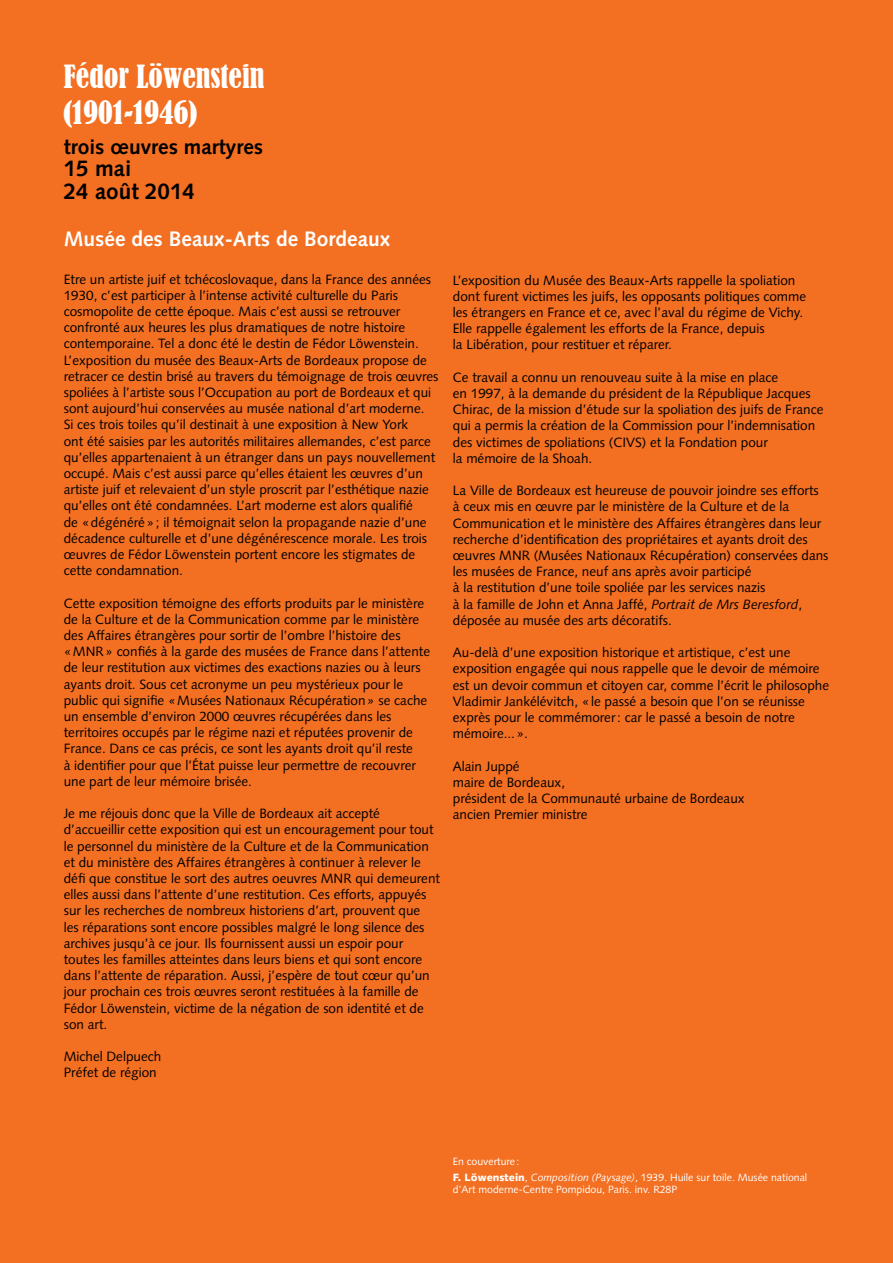
<style>
.page{position:relative;width:893px;height:1263px;background:#f36f21}
.page>*{position:absolute;margin:0;border:0;box-sizing:border-box;transform-origin:0 0}
.t1{font:condensed 30px/36px "Bernard";color:#fff}
.t2{font:700 22.5px/22.5px "Syntax";color:#000}
.t3{font:700 21px "Syntax";color:#fff}
.t4{font:700 21px "Syntax";color:#000}
.t5{font:13.5px/16.2px "Syntax";color:#000}
.t6{font:10.5px/16.2px "Syntax";color:#fff}
.s1{font-style:italic}
.s2{font-weight:900}
</style>
<div class="page">
<h1 class="t1" style="left:64px;top:59px;width:202px">Fédor Löwenstein (1901-1946)</h1>
<h3 class="t4" style="left:64px;top:135px;width:201px">trois œuvres martyres</h3>
<h2 class="t2" style="left:64px;top:158px;width:133px">15 mai<br>24 août 2014</h2>
<h3 class="t3" style="left:64px;top:226px;width:328px">Musée des Beaux-Arts de Bordeaux</h3>
<p class="t5" style="left:64px;top:271px;width:376px">Etre un artiste juif et tchécoslovaque, dans la France des années 1930, c’est participer à l’intense activité culturelle du Paris cosmopolite de cette époque. Mais c’est aussi se retrouver confronté aux heures les plus dramatiques de notre histoire contemporaine. Tel a donc été le destin de Fédor Löwenstein.<br>L’exposition du musée des Beaux-Arts de Bordeaux propose de retracer ce destin brisé au travers du témoignage de trois œuvres spoliées à l’artiste sous l’Occupation au port de Bordeaux et qui sont aujourd’hui conservées au musée national d’art moderne.<br>Si ces trois toiles qu’il destinait à une exposition à New York<br>ont été saisies par les autorités militaires allemandes, c’est parce qu’elles appartenaient à un étranger dans un pays nouvellement occupé. Mais c’est aussi parce qu’elles étaient les œuvres d’un artiste juif et relevaient d’un style proscrit par l’esthétique nazie qu’elles ont été condamnées. L’art moderne est alors qualifié<br>de «dégénéré»; il témoignait selon la propagande nazie d’une décadence culturelle et d’une dégénérescence morale. Les trois œuvres de Fédor Löwenstein portent encore les stigmates de cette condamnation.</p>
<p class="t5" style="left:64px;top:595px;width:368px">Cette exposition témoigne des efforts produits par le ministère de la Culture et de la Communication comme par le ministère des Affaires étrangères pour sortir de l’ombre l’histoire des «MNR» confiés à la garde des musées de France dans l’attente de leur restitution aux victimes des exactions nazies ou à leurs ayants droit. Sous cet acronyme un peu mystérieux pour le public qui signifie «Musées Nationaux Récupération» se cache un ensemble d’environ 2000 œuvres récupérées dans les territoires occupés par le régime nazi et réputées provenir de France. Dans ce cas précis, ce sont les ayants droit qu’il reste<br>à identifier pour que l’État puisse leur permettre de recouvrer une part de leur mémoire brisée.</p>
<p class="t5" style="left:64px;top:805px;width:378px">Je me réjouis donc que la Ville de Bordeaux ait accepté d’accueillir cette exposition qui est un encouragement pour tout le personnel du ministère de la Culture et de la Communication et du ministère des Affaires étrangères à continuer à relever le défi que constitue le sort des autres oeuvres MNR qui demeurent elles aussi dans l’attente d’une restitution. Ces efforts, appuyés sur les recherches de nombreux historiens d’art, prouvent que<br>les réparations sont encore possibles malgré le long silence des archives jusqu’à ce jour. Ils fournissent aussi un espoir pour toutes les familles atteintes dans leurs biens et qui sont encore dans l’attente de réparation. Aussi, j’espère de tout cœur qu’un jour prochain ces trois œuvres seront restituées à la famille de Fédor Löwenstein, victime de la négation de son identité et de son art.</p>
<p class="t5" style="left:64px;top:1048px;width:99px">Michel Delpuech<br>Préfet de région</p>
<p class="t5" style="left:453px;top:272px;width:355px">L’exposition du Musée des Beaux-Arts rappelle la spoliation dont furent victimes les juifs, les opposants politiques comme les étrangers en France et ce, avec l’aval du régime de Vichy.<br>Elle rappelle également les efforts de la France, depuis<br>la Libération, pour restituer et réparer.</p>
<p class="t5" style="left:453px;top:369px;width:372px">Ce travail a connu un renouveau suite à la mise en place<br>en 1997, à la demande du président de la République Jacques Chirac, de la mission d’étude sur la spoliation des juifs de France qui a permis la création de la Commission pour l’indemnisation des victimes de spoliations (CIVS) et la Fondation pour<br>la mémoire de la Shoah.</p>
<p class="t5" style="left:453px;top:482px;width:377px">La Ville de Bordeaux est heureuse de pouvoir joindre ses efforts à ceux mis en œuvre par le ministère de la Culture et de la Communication et le ministère des Affaires étrangères dans leur recherche d’identification des propriétaires et ayants droit des œuvres MNR (Musées Nationaux Récupération) conservées dans les musées de France, neuf ans après avoir participé<br>à la restitution d’une toile spoliée par les services nazis<br>à la famille de John et Anna Jaffé, <span class="s1">Portrait de Mrs Beresford</span>, déposée au musée des arts décoratifs.</p>
<p class="t5" style="left:453px;top:644px;width:378px">Au-delà d’une exposition historique et artistique, c’est une exposition engagée qui nous rappelle que le devoir de mémoire est un devoir commun et citoyen car, comme l’écrit le philosophe Vladimir Jankélévitch, «le passé a besoin que l’on se réunisse exprès pour le commémorer: car le passé a besoin de notre mémoire...».</p>
<p class="t5" style="left:453px;top:758px;width:293px">Alain Juppé<br>maire de Bordeaux,<br>président de la Communauté urbaine de Bordeaux ancien Premier ministre</p>
<p class="t6" style="left:453px;top:1153px;width:356px">En couverture :<br><span class="s2">F. Löwenstein</span>, <span class="s1">Composition (Paysage)</span>, 1939. Huile sur toile. Musée national</p>
<p class="t6" style="left:453px;top:1182px;width:226px">d’Art moderne-Centre Pompidou, Paris. inv. R28P</p>
</div>
